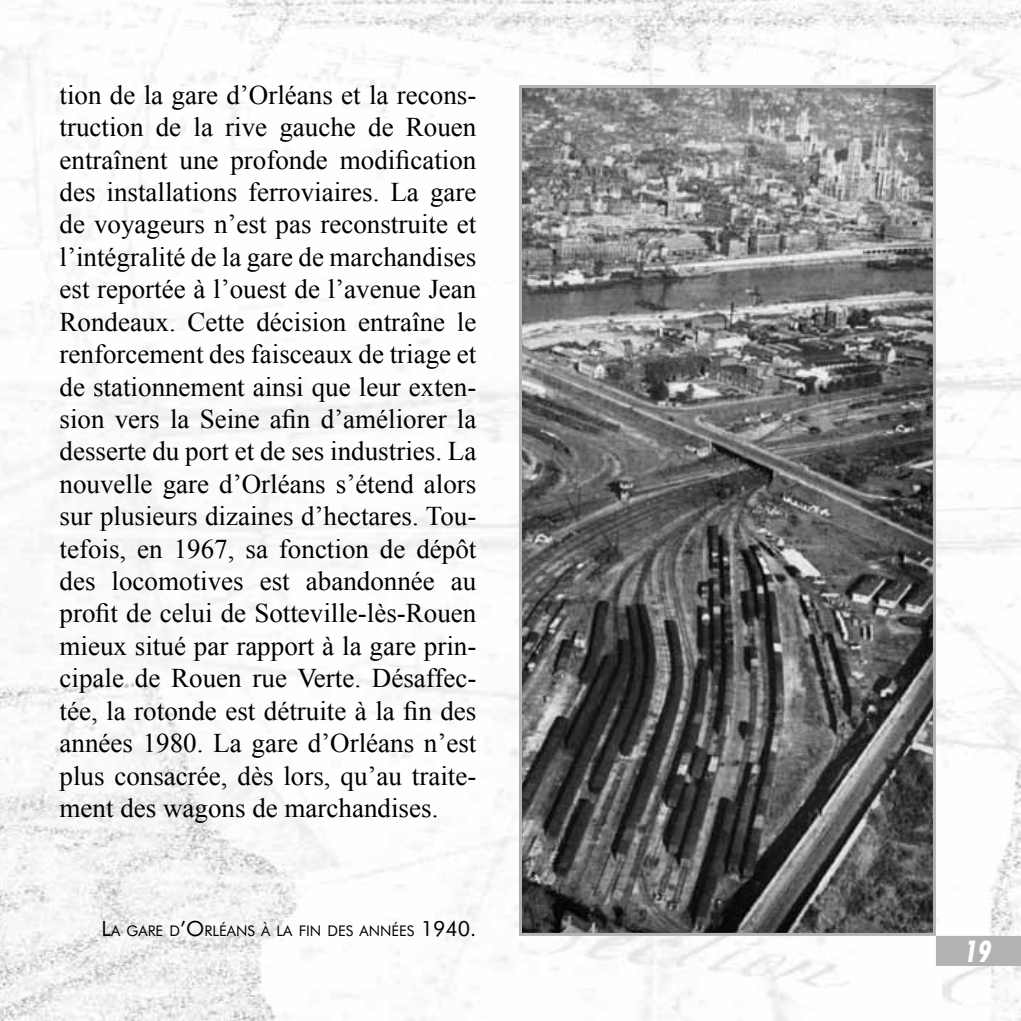
<style>
.page{position:relative;width:1021px;height:1021px;background:#fff}
.page>*{position:absolute;margin:0;border:0;box-sizing:border-box;transform-origin:0 0}
.t1{font:italic 700 condensed 30px "Futura BT";color:#fff}
.t2{font:27px/32.4px "Times New Roman";color:#000;text-align:justify}
.t3{font:14.7px "Futura BT";color:#000}
.s1{font-size:21px}
</style>
<div class="page">
<img style="left:0;top:0;width:1020px;height:1020px">
<div style="left:935px;top:935px;width:85px;height:30px;background:#b1b2b3"></div>
<img style="left:523px;top:89px;width:408px;height:842px">
<div style="left:519px;top:85px;width:416px;height:850px;border:3px solid #b1b2b3"></div>
<p class="t2" style="left:60px;top:78px;width:418px">tion de la gare d’Orléans et la recons&shy;truction de la rive gauche de Rouen entraînent une profonde modification des installations ferroviaires. La gare de voyageurs n’est pas reconstruite et l’intégralité de la gare de marchandises est reportée à l’ouest de l’avenue Jean Rondeaux. Cette décision entraîne le renforcement des faisceaux de triage et de stationnement ainsi que leur exten&shy;sion vers la Seine afin d’améliorer la desserte du port et de ses industries. La nouvelle gare d’Orléans s’étend alors sur plusieurs dizaines d’hectares. Tou&shy;tefois, en 1967, sa fonction de dépôt des locomotives est abandonnée au profit de celui de Sotteville-lès-Rouen mieux situé par rapport à la gare prin&shy;cipale de Rouen rue Verte. Désaffec&shy;tée, la rotonde est détruite à la fin des années 1980. La gare d’Orléans n’est plus consacrée, dès lors, qu’au traite&shy;ment des wagons de marchandises.</p>
<p class="t3" style="left:102px;top:921px;width:376px"><span class="s1">L</span>A GARE D<span class="s1">’O</span>RLÉANS À LA FIN DES ANNÉES <span class="s1">1940.</span></p>
<p class="t1" style="left:965px;top:932px;width:28px">19</p>
</div>
